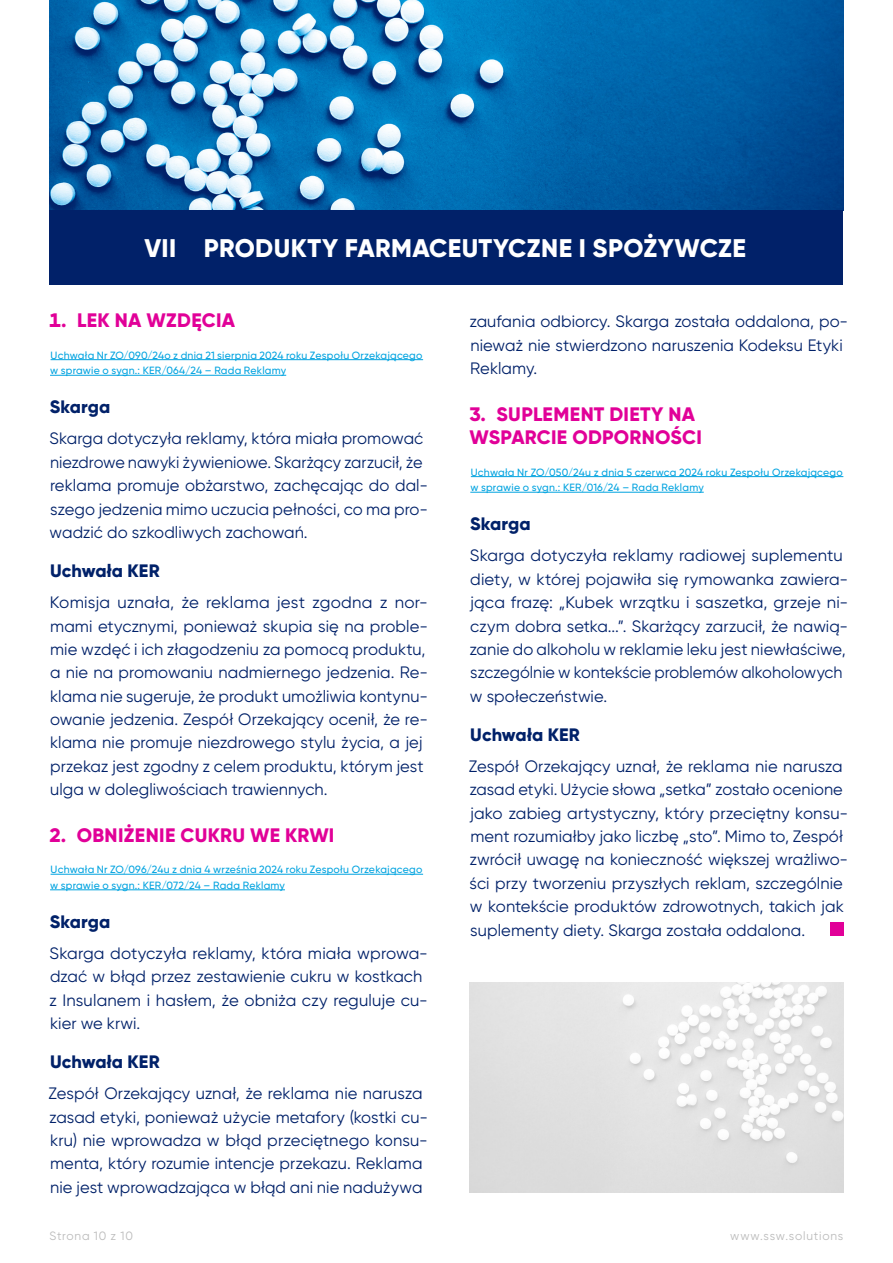
<style>
.page{position:relative;width:893px;height:1263px;background:#fff}
.page>*{position:absolute;margin:0;border:0;box-sizing:border-box;transform-origin:0 0}
.t1{font:800 25.5px "Gilroy";letter-spacing:.01em;color:#fff}
.t2{font:800 19.5px/23.4px "Gilroy";letter-spacing:.015em;color:#e10098}
.t3{font:800 18px "Gilroy";letter-spacing:.005em;color:#012169}
.t4{font:16.5px/23.4px "Gilroy";letter-spacing:.005em;color:#012169}
.t5{font:12px "Gilroy";letter-spacing:.065em;color:#bbb}
.t6{font:500 10.5px/15.6px "Gilroy";letter-spacing:.02em;color:#00a3e0}
</style>
<div class="page">
<img style="left:50px;top:0;width:793px;height:210px">
<div style="left:50px;top:210px;width:793px;height:75px;background:#012169"></div>
<hr style="left:51px;top:359px;width:372px;height:1px;background:#00a3e0">
<hr style="left:50px;top:375px;width:236px;height:1px;background:#00a3e0">
<hr style="left:51px;top:874px;width:372px;height:1px;background:#00a3e0">
<hr style="left:50px;top:889px;width:235px;height:1px;background:#00a3e0">
<hr style="left:471px;top:476px;width:372px;height:1px;background:#00a3e0">
<hr style="left:470px;top:492px;width:234px;height:1px;background:#00a3e0">
<img style="left:470px;top:982px;width:373px;height:211px">
<div style="left:830px;top:922px;width:13px;height:13px;background:#e10098"></div>
<h1 class="t1" style="left:144px;top:232px;width:603px">VII PRODUKTY FARMACEUTYCZNE I SPOŻYWCZE</h1>
<p class="t2" style="left:50px;top:309px;width:187px">1. LEK NA WZDĘCIA</p>
<p class="t6" style="left:50px;top:347px;width:374px">Uchwała Nr ZO/090/24o z dnia 21 sierpnia 2024 roku Zespołu Orzekającego w sprawie o sygn.: KER/064/24 – Rada Reklamy</p>
<p class="t3" style="left:50px;top:396px;width:62px">Skarga</p>
<p class="t4" style="left:50px;top:427px;width:380px">Skarga dotyczyła reklamy, która miała promować niezdrowe nawyki żywieniowe. Skarżący zarzucił, że reklama promuje obżarstwo, zachęcając do dal&shy;szego jedzenia mimo uczucia pełności, co ma pro&shy;wadzić do szkodliwych zachowań.</p>
<p class="t3" style="left:50px;top:559px;width:111px">Uchwała KER</p>
<p class="t4" style="left:50px;top:590px;width:380px">Komisja uznała, że reklama jest zgodna z nor&shy;mami etycznymi, ponieważ skupia się na proble&shy;mie wzdęć i ich złagodzeniu za pomocą produktu, a nie na promowaniu nadmiernego jedzenia. Re&shy;klama nie sugeruje, że produkt umożliwia kontynu&shy;owanie jedzenia. Zespół Orzekający ocenił, że re&shy;klama nie promuje niezdrowego stylu życia, a jej przekaz jest zgodny z celem produktu, którym jest ulga w dolegliwościach trawiennych.</p>
<p class="t2" style="left:49px;top:823px;width:286px">2. OBNIŻENIE CUKRU WE KRWI</p>
<p class="t6" style="left:50px;top:862px;width:374px">Uchwała Nr ZO/096/24u z dnia 4 września 2024 roku Zespołu Orzekającego w sprawie o sygn.: KER/072/24 – Rada Reklamy</p>
<p class="t3" style="left:50px;top:910px;width:62px">Skarga</p>
<p class="t4" style="left:49px;top:941px;width:380px">Skarga dotyczyła reklamy, która miała wprowa&shy;dzać w błąd przez zestawienie cukru w kostkach z I nsulanem i hasłem, że obniża czy reguluje cu&shy;kier we krwi.</p>
<p class="t3" style="left:50px;top:1050px;width:111px">Uchwała KER</p>
<p class="t4" style="left:49px;top:1081px;width:381px">Zespół Orzekający uznał, że reklama nie narusza zasad etyki, ponieważ użycie metafory (kostki cu&shy;kru) nie wprowadza w błąd przeciętnego konsu&shy;menta, który rozumie intencje przekazu. Reklama nie jest wprowadzająca w błąd ani nie nadużywa</p>
<p class="t4" style="left:469px;top:310px;width:380px">zaufania odbiorcy. Skarga została oddalona, po&shy;nieważ nie stwierdzono naruszenia Kodeksu Etyki<br>Reklamy.</p>
<p class="t2" style="left:469px;top:402px;width:234px">3. SUPLEMENT DIETY NA<br>WSPARCIE ODPORNOŚCI</p>
<p class="t6" style="left:470px;top:464px;width:374px">Uchwała Nr ZO/050/24u z dnia 5 czerwca 2024 roku Zespołu Orzekającego w sprawie o sygn.: KER/016/24 – Rada Reklamy</p>
<p class="t3" style="left:470px;top:512px;width:62px">Skarga</p>
<p class="t4" style="left:469px;top:544px;width:380px">Skarga dotyczyła reklamy radiowej suplementu diety, w której pojawiła się rymowanka zawiera&shy;jąca frazę: „Kubek wrzątku i saszetka, grzeje ni&shy;czym dobra setka...”. Skarżący zarzucił, że nawią&shy;zanie do alkoholu w reklamie leku jest niewłaściwe, szczególnie w kontekście problemów alkoholowych w społeczeństwie.</p>
<p class="t3" style="left:470px;top:723px;width:111px">Uchwała KER</p>
<p class="t4" style="left:469px;top:754px;width:381px">Zespół Orzekający uznał, że reklama nie narusza zasad etyki. Użycie słowa „setka” zostało ocenione jako zabieg artystyczny, który przeciętny konsu&shy;ment rozumiałby jako liczbę „sto”. M imo to, Zespół zwrócił uwagę na konieczność większej wrażliwo&shy;ści przy tworzeniu przyszłych reklam, szczególnie w kontekście produktów zdrowotnych, takich jak suplementy diety. Skarga została oddalona.</p>
<p class="t5" style="left:50px;top:1228px;width:85px">Strona 10 z 10</p>
<p class="t5" style="left:730px;top:1228px;width:115px">www.ssw.solutions</p>
</div>
